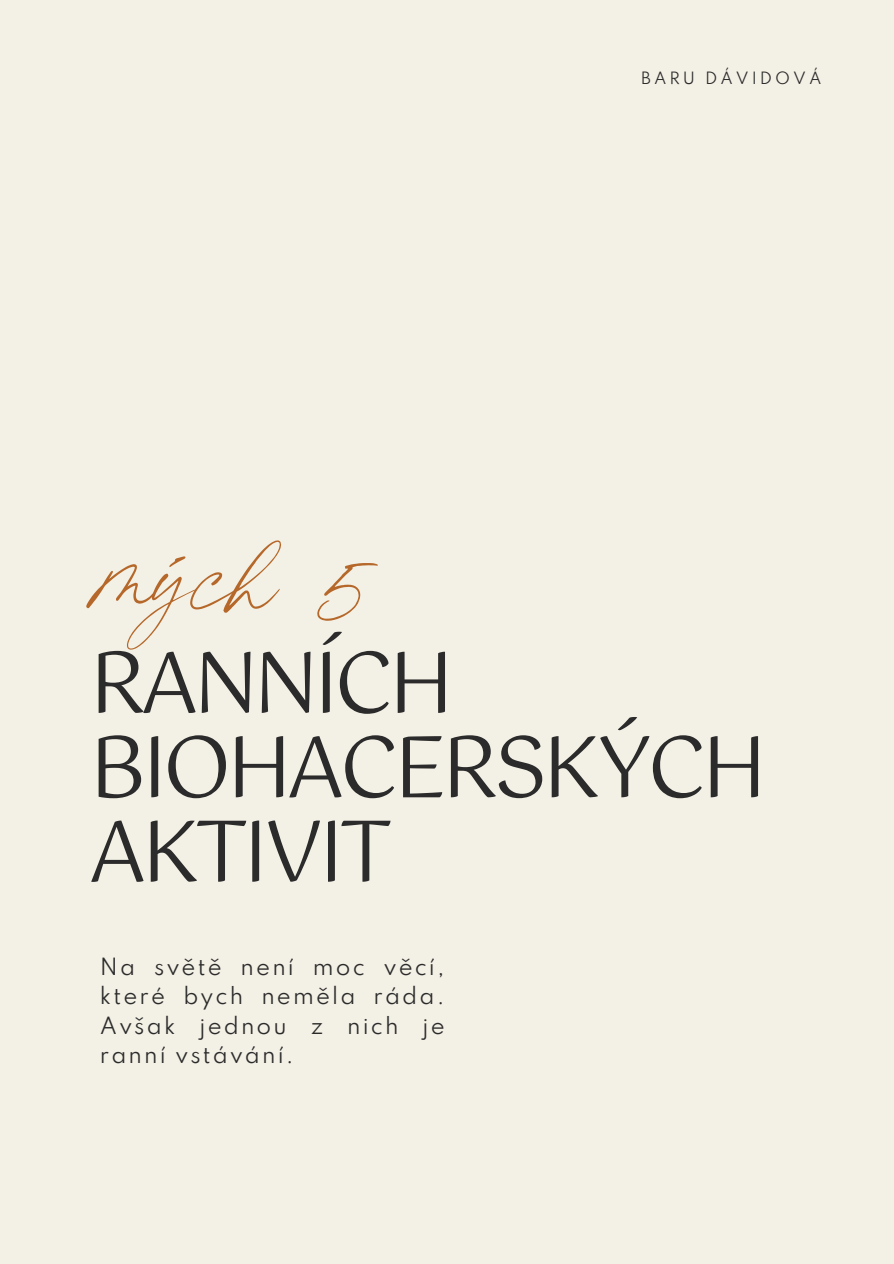
<style>
.page{position:relative;width:894px;height:1264px;background:#fff}
.page>*{position:absolute;margin:0;border:0;box-sizing:border-box;transform-origin:0 0}
.t1{font:99.3px "Blackstone";color:#b5682a}
.t2{font:84px/84.3px "Gotu";letter-spacing:-.06em;color:#2b2b2b}
.t3{font:21px/29.2px "Spartan";letter-spacing:.1em;color:#2b2b2b;text-align:justify}
.t4{font:15px "Spartan";letter-spacing:.2em;color:#2b2b2b}
</style>
<div class="page">
<div style="left:0;top:0;width:893px;height:1263px;background:#f3f0e5"></div>
<h3 class="t4" style="left:641px;top:71px;width:182px">BARU DÁVIDOVÁ</h3>
<p class="t1" style="left:100px;top:490px;width:284px">mých 5</p>
<h1 class="t2" style="left:89px;top:641px;width:679px">RANNÍCH<br>BIOHACERSKÝCH<br>AKTIVIT</h1>
<h2 class="t3" style="left:100px;top:954px;width:346px">Na světě není moc věcí, které bych neměla ráda.<br>Avšak jednou z nich je ranní vstávání.</h2>
</div>
